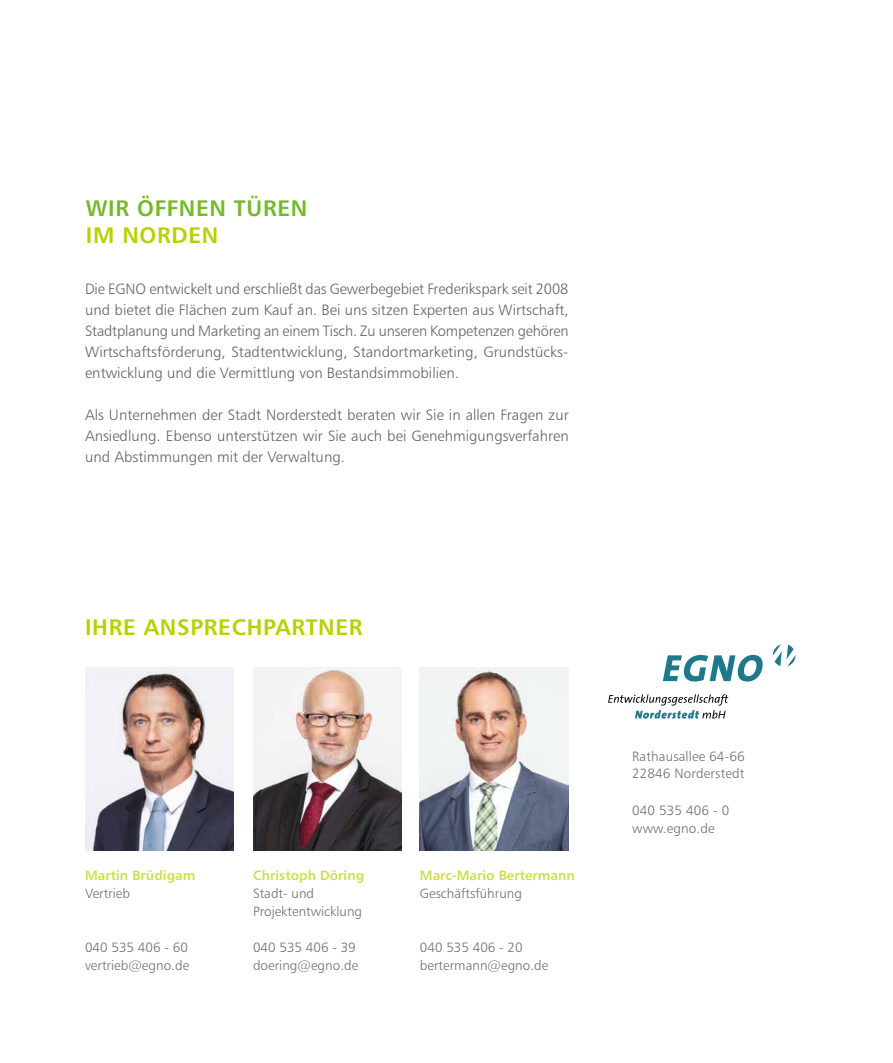
<style>
.page{position:relative;width:893px;height:1063px;background:#fff}
.page>*{position:absolute;margin:0;border:0;box-sizing:border-box;transform-origin:0 0}
.t1{font:22.5px "Humanist 777 BT Bold B";letter-spacing:.03em;color:#bacf00}
.t2{font:22.5px "Humanist 777 BT Bold B";letter-spacing:.03em;color:#75b829}
.t3{font:15px/21px "Humanist 777 BT Light B";color:#646363;text-align:justify}
.t4{font:13.5px/18px "Humanist 777 BT Light B";color:#706f6f}
.t5{font:13.5px "Humanist 777 BT Bold B";color:#cfdd4d}
</style>
<div class="page">
<img style="left:420px;top:667px;width:149px;height:183px">
<img style="left:253px;top:667px;width:149px;height:183px">
<img style="left:85px;top:667px;width:149px;height:183px">
<svg style="left:663px;top:655px;width:100px;height:27px"></svg>
<svg style="left:773px;top:645px;width:22px;height:21px"></svg>
<svg style="left:608px;top:694px;width:120px;height:25px"></svg>
<h1 class="t2" style="left:86px;top:194px;width:223px">WIR ÖFFNEN TÜREN</h1>
<h1 class="t1" style="left:86px;top:221px;width:134px">IM NORDEN</h1>
<p class="t3" style="left:85px;top:278px;width:485px">Die EGNO entwickelt und erschließt das Gewerbegebiet Frederikspark seit 2008 und bietet die Flächen zum Kauf an. Bei uns sitzen Experten aus Wirtschaft, Stadtplanung und Marketing an einem Tisch. Zu unseren Kompetenzen gehören Wirtschaftsförderung, Stadtentwicklung, Standortmarketing, Grundstücks&shy;entwicklung und die Vermittlung von Bestandsimmobilien.</p>
<p class="t3" style="left:85px;top:404px;width:485px">Als Unternehmen der Stadt Norderstedt beraten wir Sie in allen Fragen zur Ansiedlung. Ebenso unterstützen wir Sie auch bei Genehmigungsverfahren und Abstimmungen mit der Verwaltung.</p>
<h1 class="t1" style="left:85px;top:613px;width:91px">IHRE Ansprechpartner</h1>
<p class="t4" style="left:632px;top:747px;width:114px">Rathausallee 64-66<br>22846 Norderstedt</p>
<p class="t4" style="left:632px;top:801px;width:99px">040 535 406 - 0 www.egno.de</p>
<p class="t5" style="left:85px;top:867px;width:112px">Martin Brüdigam</p>
<p class="t4" style="left:85px;top:884px;width:46px">Vertrieb</p>
<p class="t4" style="left:85px;top:938px;width:106px">040 535 406 - 60 vertrieb@egno.de</p>
<p class="t5" style="left:253px;top:867px;width:113px">Christoph Döring</p>
<p class="t4" style="left:253px;top:884px;width:111px">Stadt- und<br>Projektentwicklung</p>
<p class="t4" style="left:253px;top:938px;width:107px">040 535 406 - 39 doering@egno.de</p>
<p class="t5" style="left:420px;top:867px;width:157px">Marc-Mario Bertermann</p>
<p class="t4" style="left:420px;top:884px;width:104px">Geschäftsführung</p>
<p class="t4" style="left:420px;top:938px;width:130px">040 535 406 - 20 bertermann@egno.de</p>
</div>
